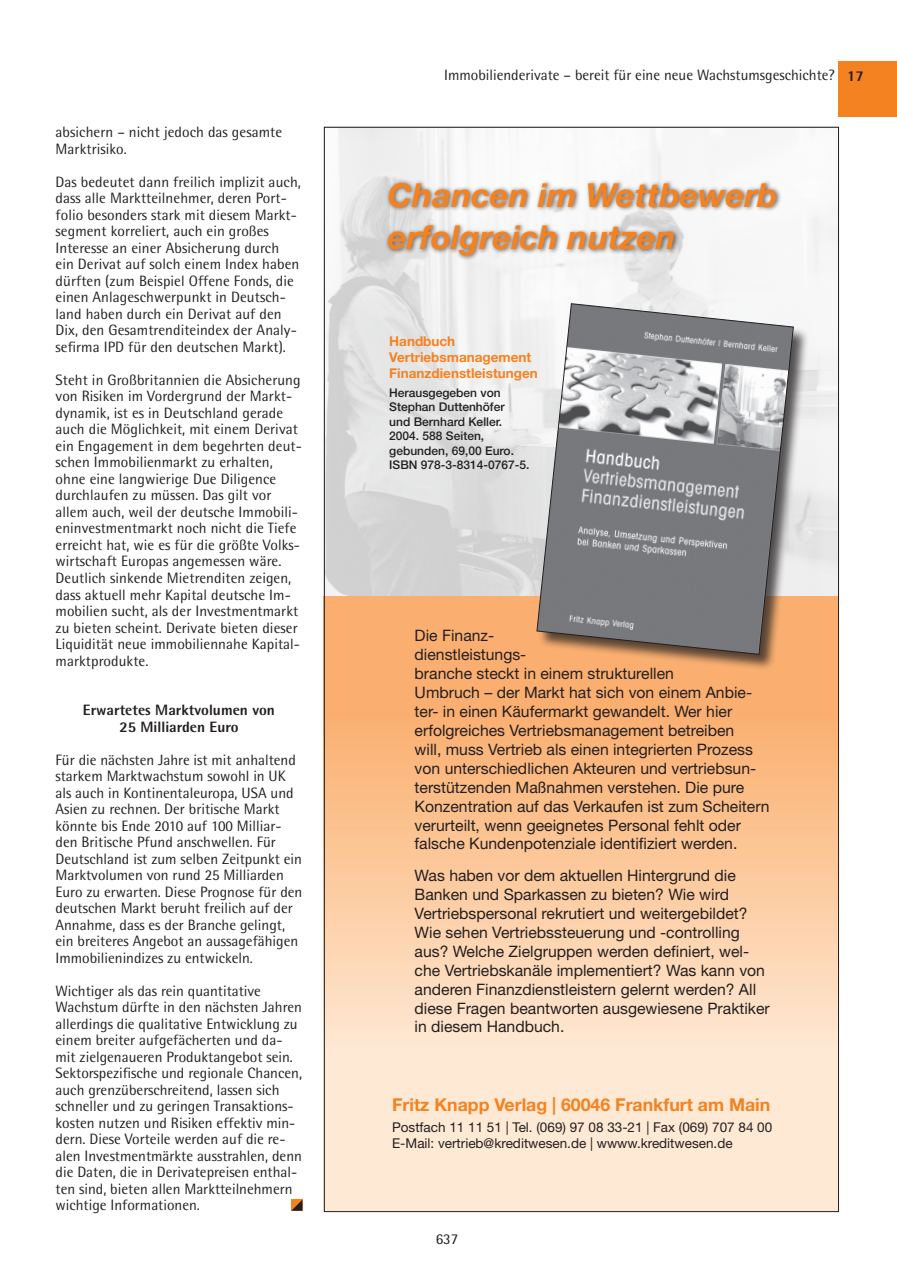
<style>
.page{position:relative;width:897px;height:1271px;background:#fff}
.page>*{position:absolute;margin:0;border:0;box-sizing:border-box;transform-origin:0 0}
.t1{font:italic 700 33px/42px "Helvetica Neue";color:#f58220}
.t2{font:700 17.7px "Helvetica Neue";color:#f58220}
.t3{font:15.75px/18.9px "Helvetica Neue";color:#231f20}
.t4{font:15px/16.5px "Rotis Semi Sans";color:#231f20}
.t5{font:800 15px/16.5px "Rotis Semi Sans";color:#231f20;text-align:center}
.t6{font:13.5px/16.2px "Helvetica Neue";color:#231f20}
.t7{font:700 13.5px/16.2px "Helvetica Neue";color:#f58220}
.t8{font:500 12px/14.4px "Helvetica Neue";color:#231f20}
.s1{font-weight:800}
</style>
<div class="page">
<div style="left:838px;top:62px;width:58px;height:55px;background:#f58220"></div>
<svg style="left:291px;top:1199px;width:11px;height:11px"></svg>
<img style="left:326px;top:129px;width:510px;height:467px">
<svg style="left:326px;top:596px;width:510px;height:613px;background:#fccfa8"></svg>
<div style="left:384px;top:179px;width:459px;height:128px;background:#231f20;opacity:.7"></div>
<div style="left:536px;top:303px;width:279px;height:373px;background:#231f20;opacity:.75"></div>
<svg style="left:536px;top:303px;width:257px;height:351px;background:#989797"></svg>
<p class="t4" style="left:56px;top:124px;width:228px">absichern – nicht jedoch das gesamte<br>Marktrisiko.</p>
<p class="t4" style="left:56px;top:173px;width:247px">Das bedeutet dann freilich implizit auch, dass alle Marktteilnehmer, deren Port&shy;folio besonders stark mit diesem Markt&shy;segment korreliert, auch ein großes Interesse an einer Absicherung durch ein Derivat auf solch einem Index haben dürften (zum Beispiel Offene Fonds, die einen Anlageschwerpunkt in Deutsch&shy;land haben durch ein Derivat auf den Dix, den Gesamtrenditeindex der Analy&shy;sefirma IPD für den deutschen Markt).</p>
<p class="t4" style="left:56px;top:371px;width:248px">Steht in Großbritannien die Absicherung von Risiken im Vordergrund der Markt&shy;dynamik, ist es in Deutschland gerade auch die Möglichkeit, mit einem Derivat ein Engagement in dem begehrten deut&shy;schen Immobilienmarkt zu erhalten, ohne eine langwierige Due Diligence durchlaufen zu müssen. Das gilt vor allem auch, weil der deutsche Immobili&shy;eninvestmentmarkt noch nicht die Tiefe erreicht hat, wie es für die größte Volks&shy;wirtschaft Europas angemessen wäre.<br>Deutlich sinkende Mietrenditen zeigen, dass aktuell mehr Kapital deutsche Im&shy;mobilien sucht, als der Investmentmarkt zu bieten scheint. Derivate bieten dieser Liquidität neue immobiliennahe Kapital&shy;marktprodukte.</p>
<p class="t5" style="left:83px;top:701px;width:193px">Erwartetes Marktvolumen von<br>25 Milliarden Euro</p>
<p class="t4" style="left:56px;top:751px;width:248px">Für die nächsten Jahre ist mit anhaltend starkem Marktwachstum sowohl in UK als auch in Kontinentaleuropa, USA und Asien zu rechnen. Der britische Markt könnte bis Ende 2010 auf 100 Milliar&shy;den Britische Pfund anschwellen. Für Deutschland ist zum selben Zeitpunkt ein Marktvolumen von rund 25 Milliarden Euro zu erwarten. Diese Prognose für den deutschen Markt beruht freilich auf der Annahme, dass es der Branche gelingt, ein breiteres Angebot an aussagefähigen Immobilienindizes zu entwickeln.</p>
<p class="t4" style="left:56px;top:982px;width:248px">Wichtiger als das rein quantitative Wachstum dürfte in den nächsten Jahren allerdings die qualitative Entwicklung zu einem breiter aufgefächerten und da&shy;mit zielgenaueren Produktangebot sein.<br>Sektorspezifische und regionale Chancen, auch grenzüberschreitend, lassen sich schneller und zu geringen Transaktions&shy;kosten nutzen und Risiken effektiv min&shy;dern. Diese Vorteile werden auf die re&shy;alen Investmentmärkte ausstrahlen, denn die Daten, die in Derivatepreisen enthal&shy;ten sind, bieten allen Marktteilnehmern wichtige Informationen.</p>
<p class="t4" style="left:444px;top:67px;width:421px">Immobilienderivate – bereit für eine neue Wachstumsgeschichte? <span class="s1">17</span></p>
<h1 class="t1" style="left:387px;top:173px;width:391px">Chancen im Wettbewerb erfolgreich nutzen</h1>
<p class="t7" style="left:389px;top:332px;width:150px">Handbuch<br>Vertriebsmanagement<br>Finanzdienstleistungen</p>
<p class="t8" style="left:389px;top:385px;width:142px">Herausgegeben von<br>Stephan Duttenhöfer<br>und Bernhard Keller.<br>2004. 588 Seiten, gebunden, 69,00 Euro.<br>ISBN 978-3-8314-0767-5.</p>
<p class="t3" style="left:414px;top:626px;width:356px">Die Finanz-<br>dienstleistungs-<br>branche steckt in einem strukturellen<br>Umbruch – der Markt hat sich von einem Anbie&shy;ter- in einen Käufermarkt gewandelt. Wer hier erfolgreiches Vertriebsmanagement betreiben<br>will, muss Vertrieb als einen integrierten Prozess von unterschiedlichen Akteuren und vertriebsun&shy;terstützenden Maßnahmen verstehen. Die pure Konzentration auf das Verkaufen ist zum Scheitern verurteilt, wenn geeignetes Personal fehlt oder falsche Kundenpotenziale identifiziert werden.</p>
<p class="t3" style="left:414px;top:865px;width:356px">Was haben vor dem aktuellen Hintergrund die Banken und Sparkassen zu bieten? Wie wird Vertriebspersonal rekrutiert und weitergebildet?<br>Wie sehen Vertriebssteuerung und -controlling aus? Welche Zielgruppen werden definiert, wel&shy;che Vertriebskanäle implementiert? Was kann von anderen Finanzdienstleistern gelernt werden? All diese Fragen beantworten ausgewiesene Praktiker in diesem Handbuch.</p>
<p class="t2" style="left:392px;top:1093px;width:379px">Fritz Knapp Verlag | 60046 Frankfurt am Main</p>
<p class="t6" style="left:392px;top:1118px;width:381px">Postfach 11 11 51 | Tel. (069) 97 08 33-21 | Fax (069) 707 84 00<br>E-Mail: vertrieb@kreditwesen.de | wwww.kreditwesen.de</p>
<p class="t4" style="left:435px;top:1229px;width:24px">637</p>
</div>
